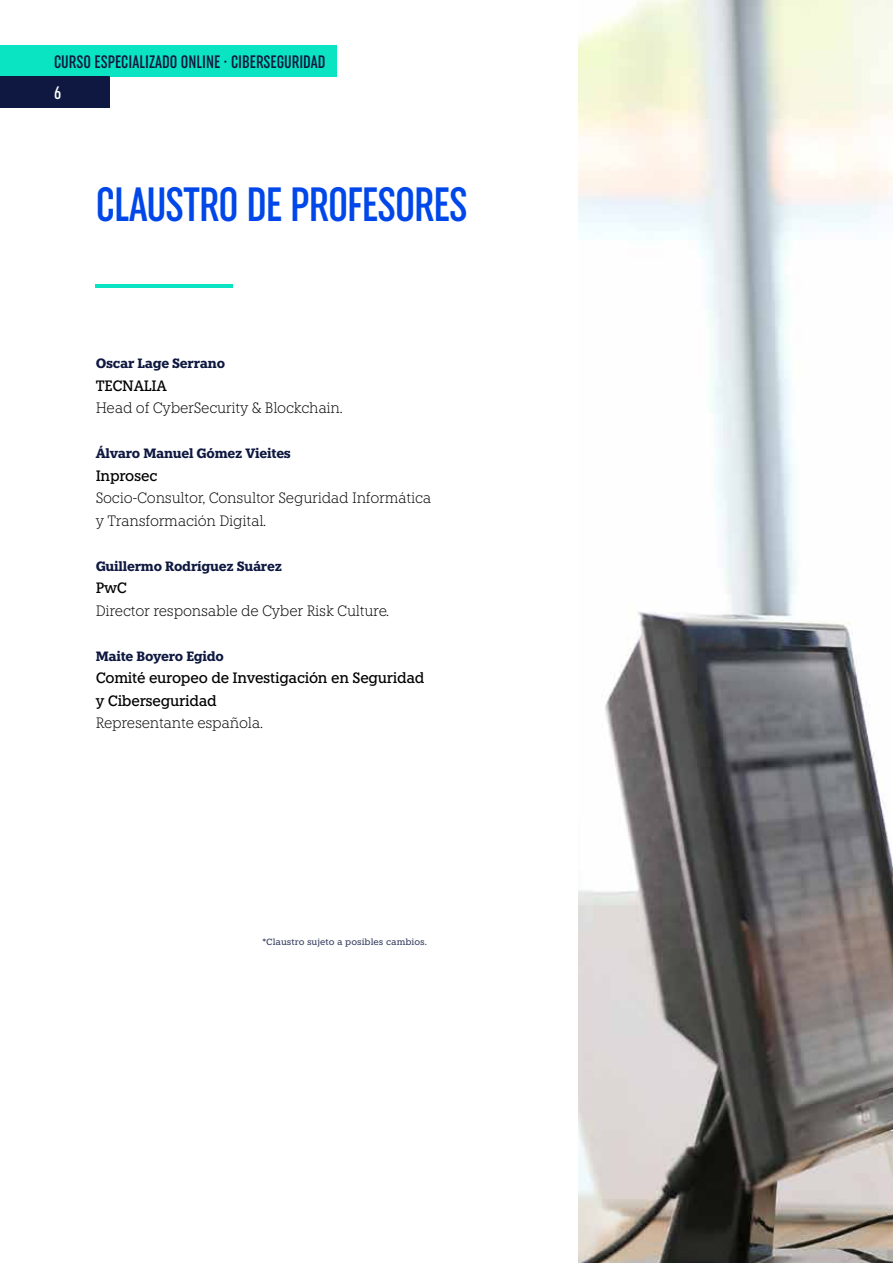
<style>
.page{position:relative;width:893px;height:1263px;background:#fff}
.page>*{position:absolute;margin:0;border:0;box-sizing:border-box;transform-origin:0 0}
.t1{font:500 extra-condensed 48px "Uniform";letter-spacing:-.02em;color:#0047e9}
.t2{font:500 extra-condensed 18px "Uniform";color:#0e1840}
.t3{font:500 extra-condensed 18px "Uniform";color:#fff}
.t4{font:300 15px/22.5px "Knile";letter-spacing:-.02em;color:#000;scale:.95 1}
.t5{font:500 15px/22.5px "Knile";letter-spacing:-.02em;color:#000;scale:.95 1}
.t6{font:700 13.5px "Knile";letter-spacing:-.02em;color:#0e1840;scale:.95 1}
.t7{font:500 9px "Knile";color:#3e4666}
</style>
<div class="page">
<div style="left:0;top:45px;width:337px;height:31px;background:#0ae4c3"></div>
<div style="left:0;top:76px;width:110px;height:31px;background:#0e1840"></div>
<img style="left:578px;top:0;width:315px;height:1263px">
<hr style="left:96px;top:284px;width:137px;height:3px;background:#0ae4c3">
<p class="t2" style="left:54px;top:51px;width:273px">CURSO ESPECIALIZADO ONLINE · CIBERSEGURIDAD</p>
<p class="t3" style="left:54px;top:82px;width:9px">6</p>
<h1 class="t1" style="left:96px;top:177px;width:373px">CLAUSTRO DE PROFESORES</h1>
<p class="t6" style="left:96px;top:355px;width:138px">Oscar Lage Serrano</p>
<p class="t5" style="left:96px;top:374px;width:77px">TECNALIA</p>
<p class="t4" style="left:96px;top:397px;width:262px">Head of CyberSecurity &amp; Blockchain.</p>
<p class="t6" style="left:96px;top:445px;width:207px">Álvaro Manuel Gómez Vieites</p>
<p class="t5" style="left:96px;top:464px;width:66px">Inprosec</p>
<p class="t4" style="left:96px;top:487px;width:355px">Socio-Consultor, Consultor Seguridad Informática y Transformación Digital.</p>
<p class="t6" style="left:96px;top:557px;width:198px">Guillermo Rodríguez Suárez</p>
<p class="t5" style="left:96px;top:577px;width:34px">PwC</p>
<p class="t4" style="left:96px;top:599px;width:310px">Director responsable de Cyber Risk Culture.</p>
<p class="t6" style="left:96px;top:647px;width:137px">Maite Boyero Egido</p>
<p class="t5" style="left:96px;top:667px;width:348px">Comité europeo de Investigación en Seguridad y Ciberseguridad</p>
<p class="t4" style="left:96px;top:712px;width:178px">Representante española.</p>
<p class="t7" style="left:263px;top:936px;width:166px">*Claustro sujeto a posibles cambios.</p>
</div>
